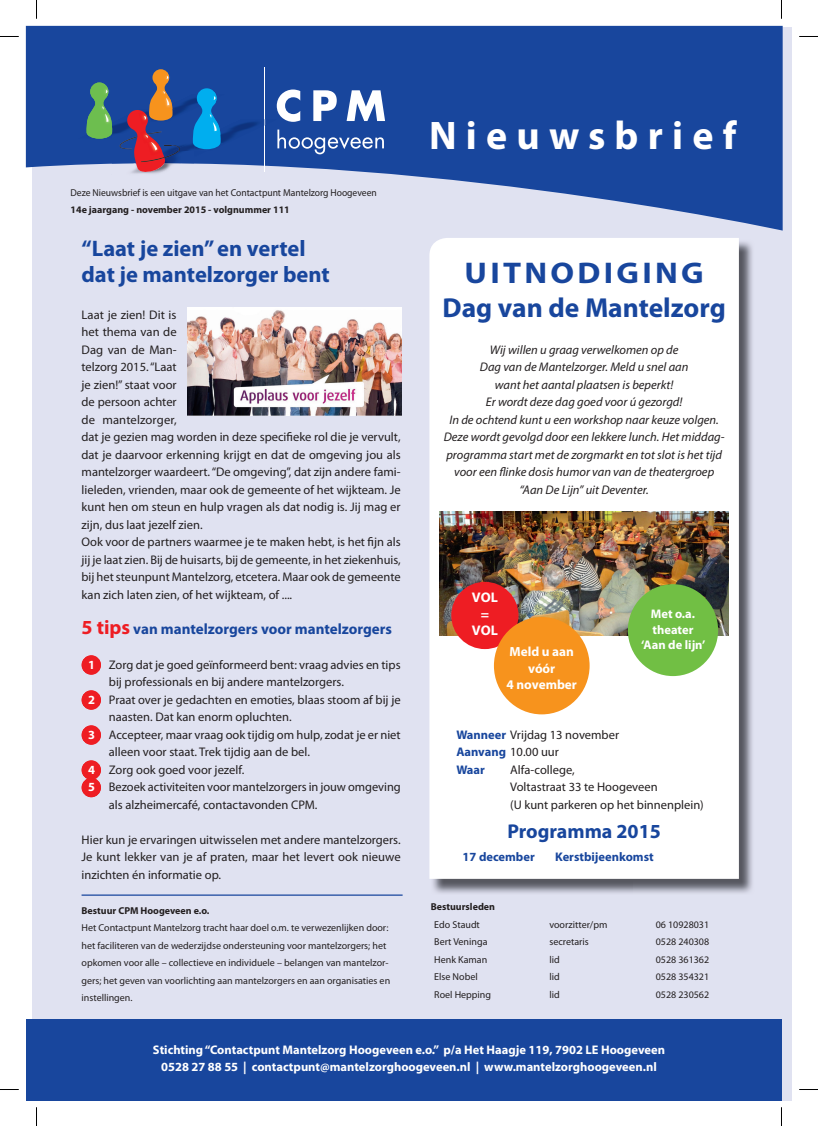
<style>
.page{position:relative;width:818px;height:1126px;background:#fff}
.page>*{position:absolute;margin:0;border:0;box-sizing:border-box;transform-origin:0 0}
.t1{font:700 40px "Myriad Pro";letter-spacing:.23em;color:#fff}
.t2{font:700 30px "Myriad Pro";letter-spacing:.1em;color:#18469d;scale:1.1 1}
.t3{font:700 27.5px "Myriad Pro";color:#18469d}
.t4{font:700 22.5px/26.2px "Myriad Pro";color:#18469d}
.t5{font:700 20px "Myriad Pro";color:#18469d}
.t6{font:700 15px "Myriad Pro";color:#18469d}
.t7{font:700 14px/16.8px "Myriad Pro";letter-spacing:-.005em;color:#fff;text-align:center}
.t8{font:700 13.25px/16.2px "Myriad Pro";color:#fff;text-align:center}
.t9{font:12.5px/17.5px "Myriad Pro";color:#231f20}
.t10{font:italic 12.5px/17.5px "Myriad Pro";color:#231f20;text-align:center}
.t11{font:700 12.5px/15.4px "Myriad Pro";color:#fff;text-align:center}
.t12{font:700 12.5px "Myriad Pro";color:#18469d}
.t13{font:10px/17.5px "Myriad Pro";color:#231f20}
.t14{font:700 10px "Myriad Pro";color:#231f20}
.t15{font:10px "Myriad Pro";color:#231f20;scale:.96 1}
.s1{font-size:20px;color:#ee1d23}
.s2{font-weight:700;color:#fff}
.s3{font-weight:700;color:#18469d}
</style>
<div class="page">
<div style="left:32px;top:27px;width:759px;height:1072px;background:#e0e2f1"></div>
<svg style="left:26px;top:26px;width:756px;height:204px;fill:#18469d"></svg>
<hr style="left:430px;top:1099px;width:308px;height:1px;background:#129b49">
<svg style="left:276px;top:89px;width:24px;height:33px"></svg>
<svg style="left:313px;top:90px;width:23px;height:31px"></svg>
<svg style="left:346px;top:90px;width:39px;height:31px"></svg>
<svg style="left:277px;top:129px;width:106px;height:25px;background:#4368af"></svg>
<hr style="left:264px;top:68px;width:1px;height:104px;background:#fff">
<img style="left:78px;top:109px;width:8px;height:29px">
<img style="left:221px;top:94px;width:3px;height:25px">
<img style="left:221px;top:119px;width:56px;height:32px">
<img style="left:221px;top:143px;width:3px;height:8px">
<img style="left:112px;top:175px;width:82px;height:22px">
<svg style="left:86px;top:69px;width:135px;height:106px;background:#4d6693"></svg>
<img style="left:141px;top:157px;width:23px;height:5px">
<div style="left:26px;top:1018px;width:755px;height:81px;background:#18469d"></div>
<img style="left:431px;top:240px;width:321px;height:653px">
<div style="left:429px;top:238px;width:309px;height:640px;background:#fff"></div>
<hr style="left:81px;top:894px;width:321px;height:1px;background:#18469d">
<div style="left:81px;top:655px;width:20px;height:19px;background:#ee1d23;border-radius:50%"></div>
<div style="left:81px;top:690px;width:20px;height:19px;background:#ee1d23;border-radius:50%"></div>
<div style="left:81px;top:725px;width:20px;height:19px;background:#ee1d23;border-radius:50%"></div>
<div style="left:81px;top:760px;width:20px;height:19px;background:#ee1d23;border-radius:50%"></div>
<div style="left:81px;top:777px;width:20px;height:20px;background:#ee1d23;border-radius:50%"></div>
<img style="left:439px;top:512px;width:288px;height:123px">
<div style="left:451px;top:581px;width:67px;height:68px;background:#ee1d23;border-radius:50%"></div>
<div style="left:627px;top:584px;width:90px;height:92px;background:#71bf44;border-radius:50%"></div>
<div style="left:493px;top:617px;width:96px;height:97px;background:#f7931d;border-radius:50%"></div>
<img style="left:187px;top:308px;width:214px;height:107px">
<svg style="left:0;top:36px;width:19px;height:1px"></svg>
<svg style="left:799px;top:36px;width:18px;height:1px"></svg>
<svg style="left:0;top:1089px;width:19px;height:1px"></svg>
<svg style="left:799px;top:1089px;width:18px;height:1px"></svg>
<svg style="left:36px;top:0;width:1px;height:19px"></svg>
<svg style="left:36px;top:1107px;width:1px;height:18px"></svg>
<p class="t15" style="left:70px;top:187px;width:320px">Deze Nieuwsbrief is een uitgave van het Contactpunt Mantelzorg Hoogeveen</p>
<p class="t14" style="left:70px;top:204px;width:220px">14e jaargang - november 2015 - volgnummer 111</p>
<h3 class="t4" style="left:81px;top:235px;width:249px">“Laat je zien” en vertel dat je mantelzorger bent</h3>
<p class="t9" style="left:81px;top:306px;width:320px">Laat je zien! Dit is<br>het thema van de<br>Dag van de Man-<br>telzorg 2015. “Laat<br>je zien!” staat voor<br>de persoon achter<br>de mantelzorger,<br>dat je gezien mag worden in deze specifieke rol die je vervult, dat je daarvoor erkenning krijgt en dat de omgeving jou als mantelzorger waardeert. “De omgeving”, dat zijn andere fami&shy;lieleden, vrienden, maar ook de gemeente of het wijkteam. Je kunt hen om steun en hulp vragen als dat nodig is. Jij mag er zijn, dus laat jezelf zien.<br>Ook voor de partners waarmee je te maken hebt, is het fijn als jij je laat zien. Bij de huisarts, bij de gemeente, in het ziekenhuis, bij het steunpunt Mantelzorg, etcetera. Maar ook de gemeente kan zich laten zien, of het wijkteam, of ....</p>
<p class="t6" style="left:81px;top:620px;width:312px"><span class="s1">5 tips</span> van mantelzorgers voor mantelzorgers</p>
<p class="t9" style="left:88px;top:656px;width:314px"><span class="s2">1</span> Zorg dat je goed geïnformeerd bent: vraag advies en tips</p>
<p class="t9" style="left:109px;top:673px;width:236px">bij professionals en bij andere mantelzorgers.</p>
<p class="t9" style="left:88px;top:691px;width:314px"><span class="s2">2</span> Praat over je gedachten en emoties, blaas stoom af bij je</p>
<p class="t9" style="left:109px;top:708px;width:184px">naasten. Dat kan enorm opluchten.</p>
<p class="t9" style="left:88px;top:726px;width:314px"><span class="s2">3</span> Accepteer, maar vraag ook tijdig om hulp, zodat je er niet</p>
<p class="t9" style="left:109px;top:743px;width:202px">alleen voor staat. Trek tijdig aan de bel.</p>
<p class="t9" style="left:88px;top:761px;width:158px"><span class="s2">4</span> Zorg ook goed voor jezelf.</p>
<p class="t9" style="left:88px;top:778px;width:314px"><span class="s2">5</span> Bezoek activiteiten voor mantelzorgers in jouw omgeving</p>
<p class="t9" style="left:109px;top:796px;width:210px">als alzheimercafé, contactavonden CPM.</p>
<p class="t9" style="left:81px;top:831px;width:320px;text-align:justify">Hier kun je ervaringen uitwisselen met andere mantelzorgers.<br>Je kunt lekker van je af praten, maar het levert ook nieuwe inzichten én informatie op.</p>
<p class="t14" style="left:81px;top:904px;width:129px">Bestuur CPM Hoogeveen e.o.</p>
<p class="t13" style="left:81px;top:919px;width:310px">Het Contactpunt Mantelzorg tracht haar doel o.m. te verwezenlijken door: het faciliteren van de wederzijdse ondersteuning voor mantelzorgers; het opkomen voor alle – collectieve en individuele – belangen van mantelzor&shy;gers; het geven van voorlichting aan mantelzorgers en aan organisaties en instellingen.</p>
<h1 class="t1" style="left:429px;top:113px;width:308px">Nieuwsbrief</h1>
<h2 class="t2" style="left:464px;top:256px;width:219px">UITNODIGING</h2>
<h3 class="t3" style="left:442px;top:292px;width:285px">Dag van de Mantelzorg</h3>
<p class="t10" style="left:443px;top:341px;width:282px">Wij willen u graag verwelkomen op de<br>Dag van de Mantelzorger. Meld u snel aan<br>want het aantal plaatsen is beperkt!<br>Er wordt deze dag goed voor ú gezorgd!<br>In de ochtend kunt u een workshop naar keuze volgen.<br>Deze wordt gevolgd door een lekkere lunch. Het middag&shy;programma start met de zorgmarkt en tot slot is het tijd voor een flinke dosis humor van van de theatergroep “Aan De Lijn” uit Deventer.</p>
<p class="t7" style="left:471px;top:589px;width:27px">VOL =<br>VOL</p>
<p class="t8" style="left:506px;top:644px;width:72px">Meld u aan vóór<br>4 november</p>
<p class="t11" style="left:640px;top:606px;width:66px">Met o.a. theater ‘Aan de lijn’</p>
<p class="t9" style="left:456px;top:726px;width:164px"><span class="s3">Wanneer</span> Vrijdag 13 november<br><span class="s3">Aanvang</span> 10.00 uur<br><span class="s3">Waar</span></p>
<p class="t9" style="left:510px;top:761px;width:195px">Alfa-college,<br>Voltastraat 33 te Hoogeveen<br>(U kunt parkeren op het binnenplein)</p>
<h3 class="t5" style="left:507px;top:819px;width:155px">Programma 2015</h3>
<p class="t12" style="left:462px;top:850px;width:74px">17 december</p>
<p class="t12" style="left:555px;top:850px;width:100px">Kerstbijeenkomst</p>
<p class="t14" style="left:430px;top:901px;width:66px">Bestuursleden</p>
<p class="t13" style="left:434px;top:915px;width:47px">Edo Staudt</p>
<p class="t13" style="left:549px;top:915px;width:59px">voorzitter/pm</p>
<p class="t13" style="left:655px;top:915px;width:55px">06 10928031</p>
<p class="t13" style="left:434px;top:933px;width:55px">Bert Veninga</p>
<p class="t13" style="left:549px;top:933px;width:41px">secretaris</p>
<p class="t13" style="left:655px;top:933px;width:55px">0528 240308</p>
<p class="t13" style="left:434px;top:950px;width:54px">Henk Kaman</p>
<p class="t13" style="left:549px;top:950px;width:12px">lid</p>
<p class="t13" style="left:655px;top:950px;width:55px">0528 361362</p>
<p class="t13" style="left:434px;top:968px;width:45px">Else Nobel</p>
<p class="t13" style="left:549px;top:968px;width:12px">lid</p>
<p class="t13" style="left:655px;top:968px;width:55px">0528 354321</p>
<p class="t13" style="left:434px;top:985px;width:58px">Roel Hepping</p>
<p class="t13" style="left:549px;top:985px;width:12px">lid</p>
<p class="t13" style="left:655px;top:985px;width:55px">0528 230562</p>
<p class="t11" style="left:153px;top:1041px;width:513px;line-height:17.5px">Stichting “Contactpunt Mantelzorg Hoogeveen e.o.” p/a Het Haagje 119, 7902 LE Hoogeveen<br>0528 27 88 55 | contactpunt@mantelzorghoogeveen.nl | www.mantelzorghoogeveen.nl</p>
</div>
